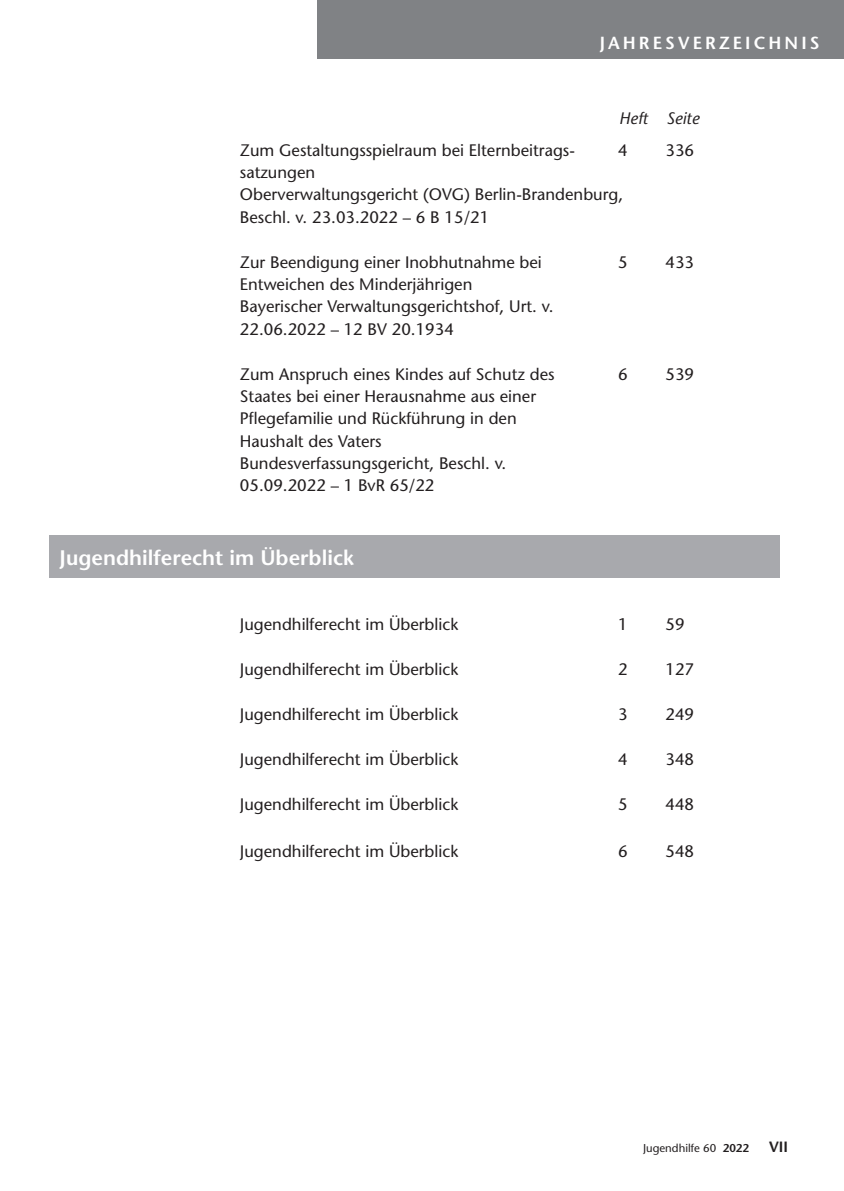
<style>
.page{position:relative;width:844px;height:1191px;background:#fff}
.page>*{position:absolute;margin:0;border:0;box-sizing:border-box;transform-origin:0 0}
.Article_Title{font:600 21px "Stone Sans Std";color:#fff}
.t1{font:600 17.5px "Stone Sans Std";letter-spacing:.175em;color:#fff}
.Text_ZUR{font:500 16.62px/22.4px "Stone Sans Std";color:#231f20}
.TextInd{font:500 16.62px "Stone Sans Std";color:#231f20}
.Text{font:italic 500 16.62px "Stone Sans Std";color:#231f20}
.t2{font:600 14.88px "Stone Sans Std";color:#231f20}
.t3{font:500 11.38px "Stone Sans Std";color:#231f20}
.s1{font-weight:600}
</style>
<div class="page">
<div style="left:317px;top:0;width:526px;height:59px;background:#808285"></div>
<div style="left:50px;top:536px;width:730px;height:42px;background:#a8a9ad"></div>
<p class="t1" style="left:599px;top:32px;width:221px">JAHRESVERZEICHNIS</p>
<p class="Text" style="left:619px;top:109px;width:82px">Heft Seite</p>
<p class="Text_ZUR" style="left:240px;top:139px;width:336px">Zum Gestaltungsspielraum bei Elternbeitrags-</p>
<p class="Text_ZUR" style="left:618px;top:139px;width:11px">4</p>
<p class="Text_ZUR" style="left:665px;top:139px;width:30px">336</p>
<p class="Text_ZUR" style="left:240px;top:161px;width:384px">satzungen<br>Oberverwaltungsgericht (OVG) Berlin-Brandenburg,<br>Beschl. v. 23.03.2022 – 6 B 15/21</p>
<p class="Text_ZUR" style="left:240px;top:251px;width:303px">Zur Beendigung einer Inobhutnahme bei</p>
<p class="Text_ZUR" style="left:618px;top:251px;width:11px">5</p>
<p class="Text_ZUR" style="left:665px;top:251px;width:30px">433</p>
<p class="Text_ZUR" style="left:240px;top:273px;width:315px">Entweichen des Minderjährigen<br>Bayerischer Verwaltungsgerichtshof, Urt. v.<br>22.06.2022 – 12 BV 20.1934</p>
<p class="Text_ZUR" style="left:240px;top:363px;width:316px">Zum Anspruch eines Kindes auf Schutz des</p>
<p class="Text_ZUR" style="left:618px;top:363px;width:11px">6</p>
<p class="Text_ZUR" style="left:665px;top:363px;width:30px">539</p>
<p class="Text_ZUR" style="left:240px;top:385px;width:297px">Staates bei einer Herausnahme aus einer<br>Pflegefamilie und Rückführung in den<br>Haushalt des Vaters<br>Bundesverfassungsgericht, Beschl. v.<br>05.09.2022 – 1 BvR 65/22</p>
<p class="Article_Title" style="left:60px;top:545px;width:296px">Jugendhilferecht im Überblick</p>
<p class="TextInd" style="left:240px;top:614px;width:220px">Jugendhilferecht im Überblick</p>
<p class="TextInd" style="left:618px;top:614px;width:11px">1</p>
<p class="TextInd" style="left:665px;top:614px;width:21px">59</p>
<p class="TextInd" style="left:240px;top:659px;width:220px">Jugendhilferecht im Überblick</p>
<p class="TextInd" style="left:618px;top:659px;width:11px">2</p>
<p class="TextInd" style="left:665px;top:659px;width:30px">127</p>
<p class="TextInd" style="left:240px;top:704px;width:220px">Jugendhilferecht im Überblick</p>
<p class="TextInd" style="left:618px;top:704px;width:11px">3</p>
<p class="TextInd" style="left:665px;top:704px;width:30px">249</p>
<p class="TextInd" style="left:240px;top:749px;width:220px">Jugendhilferecht im Überblick</p>
<p class="TextInd" style="left:618px;top:749px;width:11px">4</p>
<p class="TextInd" style="left:665px;top:749px;width:30px">348</p>
<p class="TextInd" style="left:240px;top:794px;width:220px">Jugendhilferecht im Überblick</p>
<p class="TextInd" style="left:618px;top:794px;width:11px">5</p>
<p class="TextInd" style="left:665px;top:794px;width:30px">448</p>
<p class="TextInd" style="left:240px;top:841px;width:220px">Jugendhilferecht im Überblick</p>
<p class="TextInd" style="left:618px;top:841px;width:11px">6</p>
<p class="TextInd" style="left:665px;top:841px;width:30px">548</p>
<p class="t3" style="left:643px;top:1140px;width:107px">Jugendhilfe 60 <span class="s1">2022</span></p>
<p class="t2" style="left:768px;top:1137px;width:20px">VII</p>
</div>
